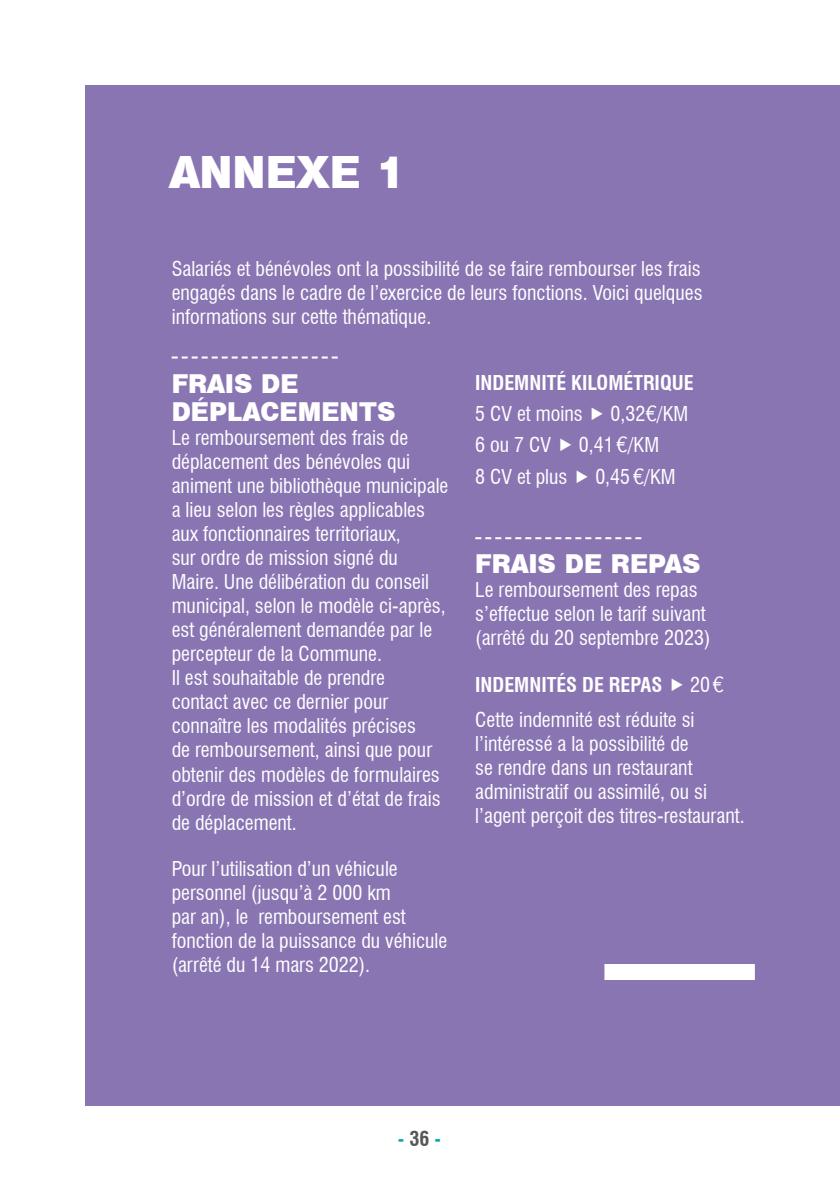
<style>
.page{position:relative;width:840px;height:1191px;background:#fff}
.page>*{position:absolute;margin:0;border:0;box-sizing:border-box;transform-origin:0 0}
.t1{font:41px "Swiss 721 BT Black No 2";color:#fff}
.t2{font:24px/28.8px "Swiss 721 BT Black No 2";color:#fff}
.t3{font:condensed 20px/24px "Swiss 721 BT";color:#fff}
.t4{font:700 condensed 20px "Swiss 721 BT";color:#fff}
.t5{font:700 condensed 20px "Swiss 721 BT";color:#00a7a9}
.s1{font-family:"Euphemia CAS";font-stretch:normal}
.s2{color:#575756}
</style>
<div class="page">
<div style="left:85px;top:85px;width:754px;height:1021px;background:#8a75b3"></div>
<div style="left:604px;top:964px;width:150px;height:16px;background:#fff"></div>
<svg style="left:171px;top:356px;width:166px;height:2px"></svg>
<svg style="left:475px;top:537px;width:166px;height:2px"></svg>
<h1 class="t1" style="left:170px;top:144px;width:236px">ANNEXE 1</h1>
<p class="t3" style="left:171px;top:257px;width:532px;text-align:justify">Salariés et bénévoles ont la possibilité de se faire rembourser les frais engagés dans le cadre de l’exercice de leurs fonctions. Voici quelques informations sur cette thématique.</p>
<p class="t2" style="left:171px;top:368px;width:225px">FRAIS DE<br>DÉPLACEMENTS</p>
<p class="t3" style="left:171px;top:426px;width:278px">Le remboursement des frais de déplacement des bénévoles qui animent une bibliothèque municipale a lieu selon les règles applicables aux fonctionnaires territoriaux,<br>sur ordre de mission signé du<br>Maire. Une délibération du conseil municipal, selon le modèle ci-après, est généralement demandée par le percepteur de la Commune.<br>Il est souhaitable de prendre<br>contact avec ce dernier pour connaître les modalités précises<br>de remboursement, ainsi que pour obtenir des modèles de formulaires d’ordre de mission et d’état de frais de déplacement.</p>
<p class="t3" style="left:171px;top:857px;width:277px">Pour l’utilisation d’un véhicule personnel (jusqu’à 2 000 km<br>par an), le remboursement est fonction de la puissance du véhicule (arrêté du 14 mars 2022).</p>
<p class="t4" style="left:475px;top:370px;width:220px">INDEMNITÉ KILOMÉTRIQUE</p>
<p class="t3" style="left:475px;top:401px;width:109px">5 CV et moins</p>
<p class="t3" style="left:610px;top:401px;width:79px">0,32<span class="s1">€</span>/KM</p>
<p class="t3" style="left:475px;top:433px;width:77px">6 ou 7 CV</p>
<p class="t3" style="left:578px;top:433px;width:82px">0,41<span class="s1">€</span>/KM</p>
<p class="t3" style="left:475px;top:464px;width:94px">8 CV et plus</p>
<p class="t3" style="left:595px;top:464px;width:82px">0,45<span class="s1">€</span>/KM</p>
<p class="t2" style="left:475px;top:549px;width:227px">FRAIS DE REPAS</p>
<p class="t3" style="left:475px;top:578px;width:236px">Le remboursement des repas s’effectue selon le tarif suivant (arrêté du 20 septembre 2023)</p>
<p class="t4" style="left:475px;top:672px;width:188px">INDEMNITÉS DE REPAS</p>
<p class="t3" style="left:475px;top:667px;width:250px;line-height:35.4px;text-indent:215px">20<span class="s1">€<br></span>Cette indemnité est réduite si</p>
<p class="t3" style="left:475px;top:732px;width:271px">l’intéressé a la possibilité de<br>se rendre dans un restaurant administratif ou assimilé, ou si l’agent perçoit des titres-restaurant.</p>
<p class="t5" style="left:397px;top:1127px;width:45px">-<span class="s2">36</span>-</p>
</div>
